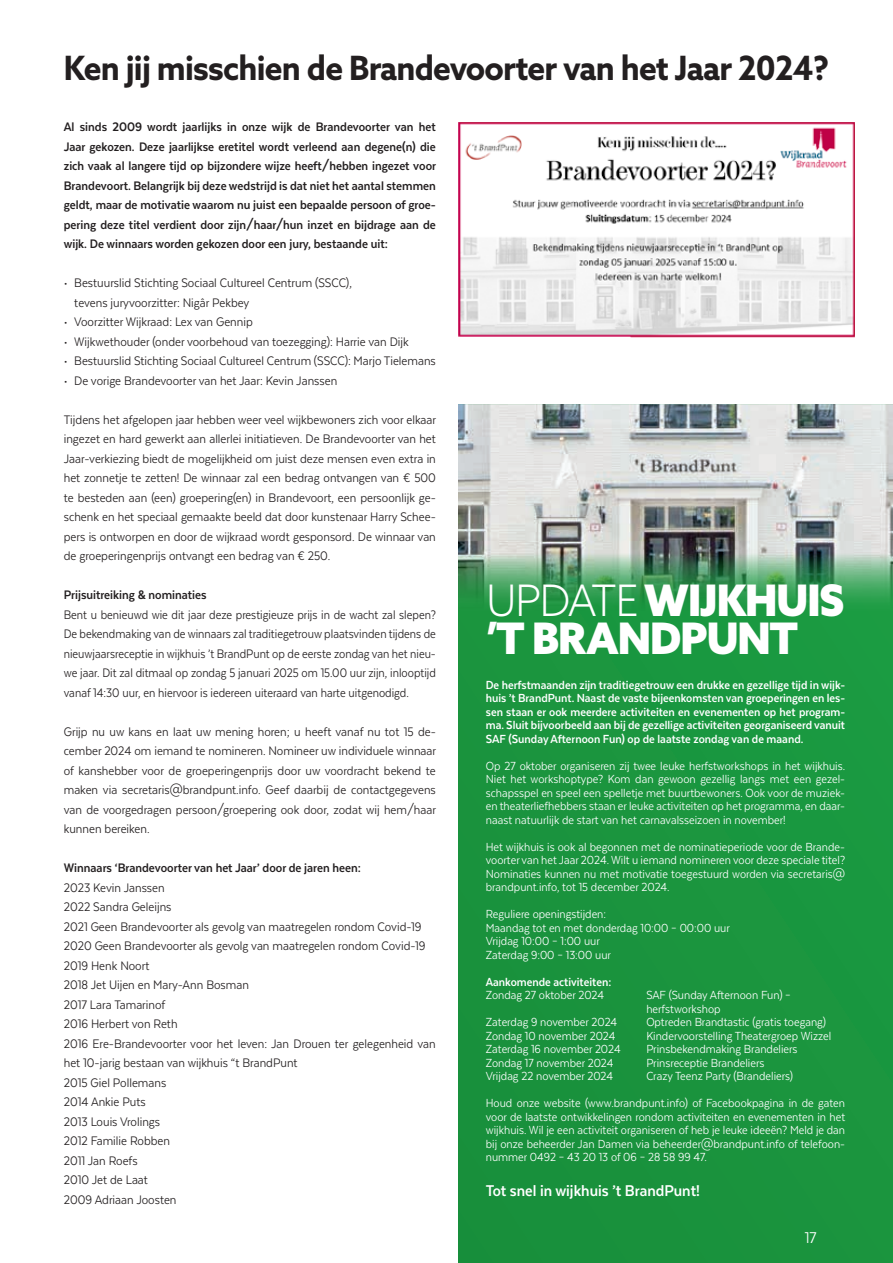
<style>
.page{position:relative;width:893px;height:1263px;background:#fff}
.page>*{position:absolute;margin:0;border:0;box-sizing:border-box;transform-origin:0 0}
.t1{font:900 43.5px/38.5px "Azo Sans";letter-spacing:-.025em;color:#fff;scale:.95 1}
.t2{font:700 33.45px "Azo Sans";letter-spacing:-.025em;color:#231f20;scale:.95 1}
.t3{font:700 18px "Texta Narrow";color:#fff}
.t4{font:18px "Texta Narrow";color:#fff}
.t5{font:14.25px/19.5px "Texta Narrow";color:#231f20}
.t6{font:700 14.25px/19.5px "Texta Narrow";color:#231f20;text-align:justify}
.t7{font:14.25px/19.5px "Texta Narrow";color:#231f20;text-align:justify;scale:.96 1}
.t8{font:13.5px/13.5px "Texta Narrow";color:#fff;text-align:justify}
.t9{font:700 13.5px/13.5px "Texta Narrow";color:#fff;text-align:justify}
.s1{font-weight:300}
</style>
<div class="page">
<div style="left:458px;top:404px;width:435px;height:859px;background:#1a953e"></div>
<img style="left:458px;top:405px;width:435px;height:198px">
<img style="left:458px;top:122px;width:397px;height:215px">
<h2 class="t2" style="left:64px;top:45px;width:807px">Ken jij misschien de Brandevoorter van het Jaar 2024?</h2>
<p class="t6" style="left:64px;top:117px;width:374px">Al sinds 2009 wordt jaarlijks in onze wijk de Brandevoorter van het Jaar gekozen. Deze jaarlijkse eretitel wordt verleend aan degene(n) die zich vaak al langere tijd op bijzondere wijze heeft/hebben ingezet voor Brandevoort. Belangrijk bij deze wedstrijd is dat niet het aantal stemmen geldt, maar de motivatie waarom nu juist een bepaalde persoon of groe&shy;pering deze titel verdient door zijn/haar/hun inzet en bijdrage aan de wijk. De winnaars worden gekozen door een jury, bestaande uit:</p>
<p class="t5" style="left:74px;top:273px;width:279px;text-indent:-11px">• Bestuurslid Stichting Sociaal Cultureel Centrum (SSCC), tevens juryvoorzitter: Nigâr Pekbey</p>
<p class="t5" style="left:64px;top:312px;width:191px">• Voorzitter Wijkraad: Lex van Gennip</p>
<p class="t5" style="left:64px;top:331px;width:346px">• Wijkwethouder (onder voorbehoud van toezegging): Harrie van Dijk</p>
<p class="t5" style="left:64px;top:351px;width:374px">• Bestuurslid Stichting Sociaal Cultureel Centrum (SSCC): Marjo Tielemans</p>
<p class="t5" style="left:64px;top:370px;width:275px">• De vorige Brandevoorter van het Jaar: Kevin Janssen</p>
<p class="t5" style="left:64px;top:409px;width:374px;text-align:justify">Tijdens het afgelopen jaar hebben weer veel wijkbewoners zich voor elkaar ingezet en hard gewerkt aan allerlei initiatieven. De Brandevoorter van het Jaar-verkiezing biedt de mogelijkheid om juist deze mensen even extra in het zonnetje te zetten! De winnaar zal een bedrag ontvangen van € 500 te besteden aan (een) groepering(en) in Brandevoort, een persoonlijk ge&shy;schenk en het speciaal gemaakte beeld dat door kunstenaar Harry Schee&shy;pers is ontworpen en door de wijkraad wordt gesponsord. De winnaar van de groeperingenprijs ontvangt een bedrag van € 250.</p>
<p class="t6" style="left:64px;top:585px;width:144px">Prijsuitreiking &amp; nominaties</p>
<p class="t7" style="left:64px;top:604px;width:389px">Bent u benieuwd wie dit jaar deze prestigieuze prijs in de wacht zal slepen?<br>De bekendmaking van de winnaars zal traditiegetrouw plaatsvinden tijdens de nieuwjaarsreceptie in wijkhuis ’t BrandPunt op de eerste zondag van het nieu&shy;we jaar. Dit zal ditmaal op zondag 5 januari 2025 om 15.00 uur zijn, inlooptijd vanaf 14:30 uur, en hiervoor is iedereen uiteraard van harte uitgenodigd.</p>
<p class="t5" style="left:64px;top:721px;width:374px;text-align:justify">Grijp nu uw kans en laat uw mening horen; u heeft vanaf nu tot 15 de&shy;cember 2024 om iemand te nomineren. Nomineer uw individuele winnaar of kanshebber voor de groeperingenprijs door uw voordracht bekend te maken via secretaris@brandpunt.info. Geef daarbij de contactgegevens van de voorgedragen persoon/groepering ook door, zodat wij hem/haar kunnen bereiken.</p>
<p class="t6" style="left:64px;top:858px;width:298px">Winnaars ‘Brandevoorter van het Jaar’ door de jaren heen:</p>
<p class="t5" style="left:64px;top:877px;width:374px">2023 Kevin Janssen<br>2022 Sandra Geleijns<br>2021 Geen Brandevoorter als gevolg van maatregelen rondom Covid-19<br>2020 Geen Brandevoorter als gevolg van maatregelen rondom Covid-19<br>2019 Henk Noort<br>2018 Jet Uijen en Mary-Ann Bosman<br>2017 Lara Tamarinof<br>2016 Herbert von Reth<br>2016 Ere-Brandevoorter voor het leven: Jan Drouen ter gelegenheid van het 10-jarig bestaan van wijkhuis “t BrandPunt<br>2015 Giel Pollemans<br>2014 Ankie Puts<br>2013 Louis Vrolings<br>2012 Familie Robben<br>2011 Jan Roefs<br>2010 Jet de Laat<br>2009 Adriaan Joosten</p>
<p class="t4" style="left:805px;top:1228px;width:13px">17</p>
<h1 class="t1" style="left:487px;top:580px;width:378px"><span class="s1">UPDATE</span> WIJKHUIS ’T BRANDPUNT</h1>
<p class="t9" style="left:486px;top:678px;width:361px">De herfstmaanden zijn traditiegetrouw een drukke en gezellige tijd in wijk&shy;huis ’t BrandPunt. Naast de vaste bijeenkomsten van groeperingen en les&shy;sen staan er ook meerdere activiteiten en evenementen op het program&shy;ma. Sluit bijvoorbeeld aan bij de gezellige activiteiten georganiseerd vanuit SAF (Sunday Afternoon Fun) op de laatste zondag van de maand.</p>
<p class="t8" style="left:486px;top:759px;width:361px">Op 27 oktober organiseren zij twee leuke herfstworkshops in het wijkhuis.<br>Niet het workshoptype? Kom dan gewoon gezellig langs met een gezel&shy;schapsspel en speel een spelletje met buurtbewoners. Ook voor de muziek&shy;en theaterliefhebbers staan er leuke activiteiten op het programma, en daar&shy;naast natuurlijk de start van het carnavalsseizoen in november!</p>
<p class="t8" style="left:486px;top:840px;width:361px">Het wijkhuis is ook al begonnen met de nominatieperiode voor de Brande&shy;voorter van het Jaar 2024. Wilt u iemand nomineren voor deze speciale titel?<br>Nominaties kunnen nu met motivatie toegestuurd worden via secretaris@ brandpunt.info, tot 15 december 2024.</p>
<p class="t8" style="left:486px;top:907px;width:246px;text-align:left">Reguliere openingstijden:<br>Maandag tot en met donderdag 10:00 – 00:00 uur<br>Vrijdag 10:00 – 1:00 uur<br>Zaterdag 9:00 – 13:00 uur</p>
<p class="t9" style="left:486px;top:975px;width:127px">Aankomende activiteiten:</p>
<p class="t8" style="left:486px;top:988px;width:120px">Zondag 27 oktober 2024</p>
<p class="t8" style="left:646px;top:988px;width:146px">SAF (Sunday Afternoon Fun) – herfstworkshop</p>
<p class="t8" style="left:486px;top:1015px;width:133px">Zaterdag 9 november 2024</p>
<p class="t8" style="left:646px;top:1015px;width:181px">Optreden Brandtastic (gratis toegang)</p>
<p class="t8" style="left:486px;top:1029px;width:131px">Zondag 10 november 2024</p>
<p class="t8" style="left:646px;top:1029px;width:187px">Kindervoorstelling Theatergroep Wizzel</p>
<p class="t8" style="left:486px;top:1042px;width:136px">Zaterdag 16 november 2024</p>
<p class="t8" style="left:646px;top:1042px;width:153px">Prinsbekendmaking Brandeliers</p>
<p class="t8" style="left:486px;top:1056px;width:129px">Zondag 17 november 2024</p>
<p class="t8" style="left:646px;top:1056px;width:120px">Prinsreceptie Brandeliers</p>
<p class="t8" style="left:486px;top:1069px;width:129px">Vrijdag 22 november 2024</p>
<p class="t8" style="left:486px;top:1063px;width:361px;line-height:27px;text-indent:161px">Crazy Teenz Party (Brandeliers)<br>Houd onze website (www.brandpunt.info) of Facebookpagina in de gaten</p>
<p class="t8" style="left:486px;top:1110px;width:361px">voor de laatste ontwikkelingen rondom activiteiten en evenementen in het wijkhuis. Wil je een activiteit organiseren of heb je leuke ideeën? Meld je dan bij onze beheerder Jan Damen via beheerder@brandpunt.info of telefoon&shy;nummer 0492 – 43 20 13 of 06 – 28 58 99 47.</p>
<p class="t3" style="left:486px;top:1181px;width:216px">Tot snel in wijkhuis ’t BrandPunt!</p>
</div>
